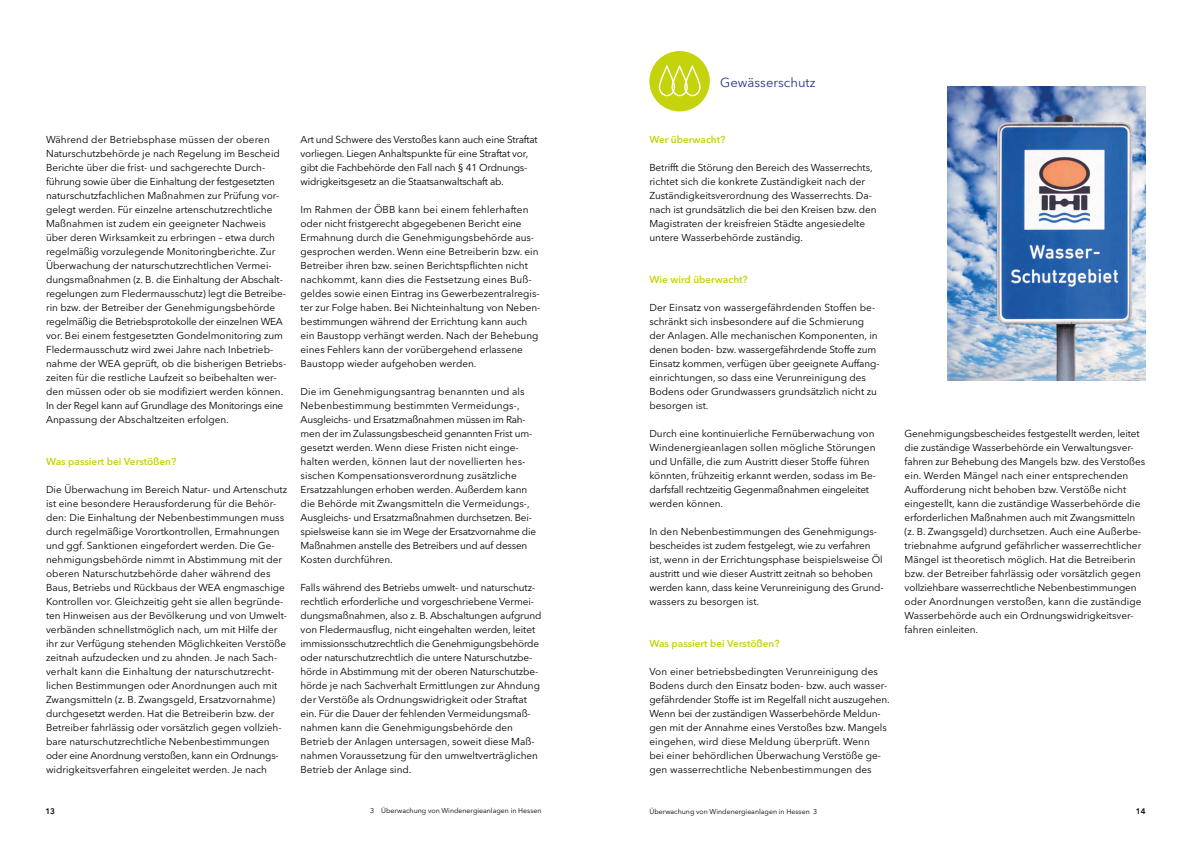
<style>
.page{position:relative;width:1191px;height:842px;background:#fff}
.page>*{position:absolute;margin:0;border:0;box-sizing:border-box;transform-origin:0 0}
.t1{font:13px "Avenir Next LT Pro";color:#283583}
.t2{font:10px/14px "Avenir Next LT Pro";color:#000}
.t3{font:10px/14px "Avenir Next LT Pro";letter-spacing:-.02em;color:#000}
.t4{font:600 10px "Avenir Next LT Pro";color:#c5d30d}
.t5{font:600 8px "Avenir Next LT Pro";color:#000}
.t6{font:7px "Avenir Next LT Pro";color:#000}
</style>
<div class="page">
<img style="left:947px;top:86px;width:198px;height:294px">
<div style="left:649px;top:51px;width:61px;height:60px;background:#c5d30d;border-radius:50%"></div>
<svg style="left:658px;top:66px;width:43px;height:31px"></svg>
<p class="t2" style="left:46px;top:133px;width:242px">Während der Betriebsphase müssen der oberen Naturschutzbehörde je nach Regelung im Bescheid Berichte über die frist- und sachgerechte Durch&shy;führung sowie über die Einhaltung der festgesetzten naturschutzfachlichen Maßnahmen zur Prüfung vor&shy;gelegt werden. Für einzelne artenschutzrechtliche Maßnahmen ist zudem ein geeigneter Nachweis über deren Wirksamkeit zu erbringen – etwa durch regelmäßig vorzulegende Monitoringberichte. Zur Überwachung der naturschutzrechtlichen Vermei&shy;dungsmaßnahmen (z. B. die Einhaltung der Abschalt&shy;regelungen zum Fledermausschutz) legt die Betreibe&shy;rin bzw. der Betreiber der Genehmigungsbehörde regelmäßig die Betriebsprotokolle der einzelnen WEA vor. Bei einem festgesetzten Gondelmonitoring zum Fledermausschutz wird zwei Jahre nach Inbetrieb&shy;nahme der WEA geprüft, ob die bisherigen Betriebs&shy;zeiten für die restliche Laufzeit so beibehalten wer&shy;den müssen oder ob sie modifiziert werden können.<br>In der Regel kann auf Grundlage des Monitorings eine Anpassung der Abschaltzeiten erfolgen.</p>
<p class="t4" style="left:46px;top:456px;width:132px">Was passiert bei Verstößen?</p>
<p class="t2" style="left:46px;top:483px;width:242px">Die Überwachung im Bereich Natur- und Artenschutz ist eine besondere Herausforderung für die Behör&shy;den: Die Einhaltung der Nebenbestimmungen muss durch regelmäßige Vorortkontrollen, Ermahnungen und ggf. Sanktionen eingefordert werden. Die Ge&shy;nehmigungsbehörde nimmt in Abstimmung mit der oberen Naturschutzbehörde daher während des Baus, Betriebs und Rückbaus der WEA engmaschige Kontrollen vor. Gleichzeitig geht sie allen begründe&shy;ten Hinweisen aus der Bevölkerung und von Umwelt&shy;verbänden schnellstmöglich nach, um mit Hilfe der ihr zur Verfügung stehenden Möglichkeiten Verstöße zeitnah aufzudecken und zu ahnden. Je nach Sach&shy;verhalt kann die Einhaltung der naturschutzrecht&shy;lichen Bestimmungen oder Anordnungen auch mit Zwangsmitteln (z. B. Zwangsgeld, Ersatzvornahme) durchgesetzt werden. Hat die Betreiberin bzw. der Betreiber fahrlässig oder vorsätzlich gegen vollzieh&shy;bare naturschutzrechtliche Nebenbestimmungen oder eine Anordnung verstoßen, kann ein Ordnungs&shy;widrigkeitsverfahren eingeleitet werden. Je nach</p>
<p class="t3" style="left:300px;top:133px;width:239px">Art und Schwere des Verstoßes kann auch eine Straftat vorliegen. Liegen Anhaltspunkte für eine Straftat vor, gibt die Fachbehörde den Fall nach § 41 Ordnungs&shy;widrigkeitsgesetz an die Staatsanwaltschaft ab.</p>
<p class="t2" style="left:300px;top:203px;width:241px">Im Rahmen der ÖBB kann bei einem fehlerhaften oder nicht fristgerecht abgegebenen Bericht eine Ermahnung durch die Genehmigungsbehörde aus&shy;gesprochen werden. Wenn eine Betreiberin bzw. ein Betreiber ihren bzw. seinen Berichtspflichten nicht nachkommt, kann dies die Festsetzung eines Buß&shy;geldes sowie einen Eintrag ins Gewerbezentralregis&shy;ter zur Folge haben. Bei Nichteinhaltung von Neben&shy;bestimmungen während der Errichtung kann auch ein Baustopp verhängt werden. Nach der Behebung eines Fehlers kann der vorübergehend erlassene Baustopp wieder aufgehoben werden.</p>
<p class="t2" style="left:300px;top:385px;width:237px">Die im Genehmigungsantrag benannten und als Nebenbestimmung bestimmten Vermeidungs-, Ausgleichs- und Ersatzmaßnahmen müssen im Rah&shy;men der im Zulassungsbescheid genannten Frist um&shy;gesetzt werden. Wenn diese Fristen nicht einge&shy;halten werden, können laut der novellierten hes&shy;sischen Kompensationsverordnung zusätzliche Ersatzzahlungen erhoben werden. Außerdem kann die Behörde mit Zwangsmitteln die Vermeidungs-, Ausgleichs- und Ersatzmaßnahmen durchsetzen. Bei&shy;spielsweise kann sie im Wege der Ersatzvornahme die Maßnahmen anstelle des Betreibers und auf dessen Kosten durchführen.</p>
<p class="t2" style="left:300px;top:581px;width:242px">Falls während des Betriebs umwelt- und naturschutz&shy;rechtlich erforderliche und vorgeschriebene Vermei&shy;dungsmaßnahmen, also z. B. Abschaltungen aufgrund von Fledermausflug, nicht eingehalten werden, leitet immissionsschutzrechtlich die Genehmigungsbehörde oder naturschutzrechtlich die untere Naturschutzbe&shy;hörde in Abstimmung mit der oberen Naturschutzbe&shy;hörde je nach Sachverhalt Ermittlungen zur Ahndung der Verstöße als Ordnungswidrigkeit oder Straftat ein. Für die Dauer der fehlenden Vermeidungsmaß&shy;nahmen kann die Genehmigungsbehörde den Betrieb der Anlagen untersagen, soweit diese Maß&shy;nahmen Voraussetzung für den umweltverträglichen Betrieb der Anlage sind.</p>
<h1 class="t1" style="left:720px;top:75px;width:97px">Gewässerschutz</h1>
<p class="t4" style="left:649px;top:134px;width:77px">Wer überwacht?</p>
<p class="t2" style="left:649px;top:161px;width:229px">Betrifft die Störung den Bereich des Wasserrechts, richtet sich die konkrete Zuständigkeit nach der Zuständigkeitsverordnung des Wasserrechts. Da&shy;nach ist grundsätzlich die bei den Kreisen bzw. den Magistraten der kreisfreien Städte angesiedelte untere Wasserbehörde zuständig.</p>
<p class="t4" style="left:649px;top:274px;width:100px">Wie wird überwacht?</p>
<p class="t2" style="left:649px;top:301px;width:232px">Der Einsatz von wassergefährdenden Stoffen be&shy;schränkt sich insbesondere auf die Schmierung der Anlagen. Alle mechanischen Komponenten, in denen boden- bzw. wassergefährdende Stoffe zum Einsatz kommen, verfügen über geeignete Auffang&shy;einrichtungen, so dass eine Verunreinigung des Bodens oder Grundwassers grundsätzlich nicht zu besorgen ist.</p>
<p class="t2" style="left:649px;top:427px;width:228px">Durch eine kontinuierliche Fernüberwachung von Windenergieanlagen sollen mögliche Störungen und Unfälle, die zum Austritt dieser Stoffe führen könnten, frühzeitig erkannt werden, sodass im Be&shy;darfsfall rechtzeitig Gegenmaßnahmen eingeleitet werden können.</p>
<p class="t2" style="left:649px;top:525px;width:236px">In den Nebenbestimmungen des Genehmigungs&shy;bescheides ist zudem festgelegt, wie zu verfahren ist, wenn in der Errichtungsphase beispielsweise Öl austritt und wie dieser Austritt zeitnah so behoben werden kann, dass keine Verunreinigung des Grund&shy;wassers zu besorgen ist.</p>
<p class="t4" style="left:649px;top:638px;width:132px">Was passiert bei Verstößen?</p>
<p class="t2" style="left:649px;top:665px;width:242px">Von einer betriebsbedingten Verunreinigung des Bodens durch den Einsatz boden- bzw. auch wasser&shy;gefährdender Stoffe ist im Regelfall nicht auszugehen.<br>Wenn bei der zuständigen Wasserbehörde Meldun&shy;gen mit der Annahme eines Verstoßes bzw. Mangels eingehen, wird diese Meldung überprüft. Wenn<br>bei einer behördlichen Überwachung Verstöße ge&shy;gen wasserrechtliche Nebenbestimmungen des</p>
<p class="t2" style="left:904px;top:427px;width:242px">Genehmigungsbescheides festgestellt werden, leitet die zuständige Wasserbehörde ein Verwaltungsver&shy;fahren zur Behebung des Mangels bzw. des Verstoßes ein. Werden Mängel nach einer entsprechenden Aufforderung nicht behoben bzw. Verstöße nicht eingestellt, kann die zuständige Wasserbehörde die erforderlichen Maßnahmen auch mit Zwangsmitteln (z. B. Zwangsgeld) durchsetzen. Auch eine Außerbe&shy;triebnahme aufgrund gefährlicher wasserrechtlicher Mängel ist theoretisch möglich. Hat die Betreiberin bzw. der Betreiber fahrlässig oder vorsätzlich gegen vollziehbare wasserrechtliche Nebenbestimmungen oder Anordnungen verstoßen, kann die zuständige Wasserbehörde auch ein Ordnungswidrigkeitsver&shy;fahren einleiten.</p>
<p class="t5" style="left:45px;top:806px;width:11px">13</p>
<p class="t6" style="left:370px;top:807px;width:173px">3 Überwachung von Windenergieanlagen in Hessen</p>
<p class="t6" style="left:649px;top:807px;width:169px">Überwachung von Windenergieanlagen in Hessen 3</p>
<p class="t5" style="left:1135px;top:806px;width:11px">14</p>
</div>
